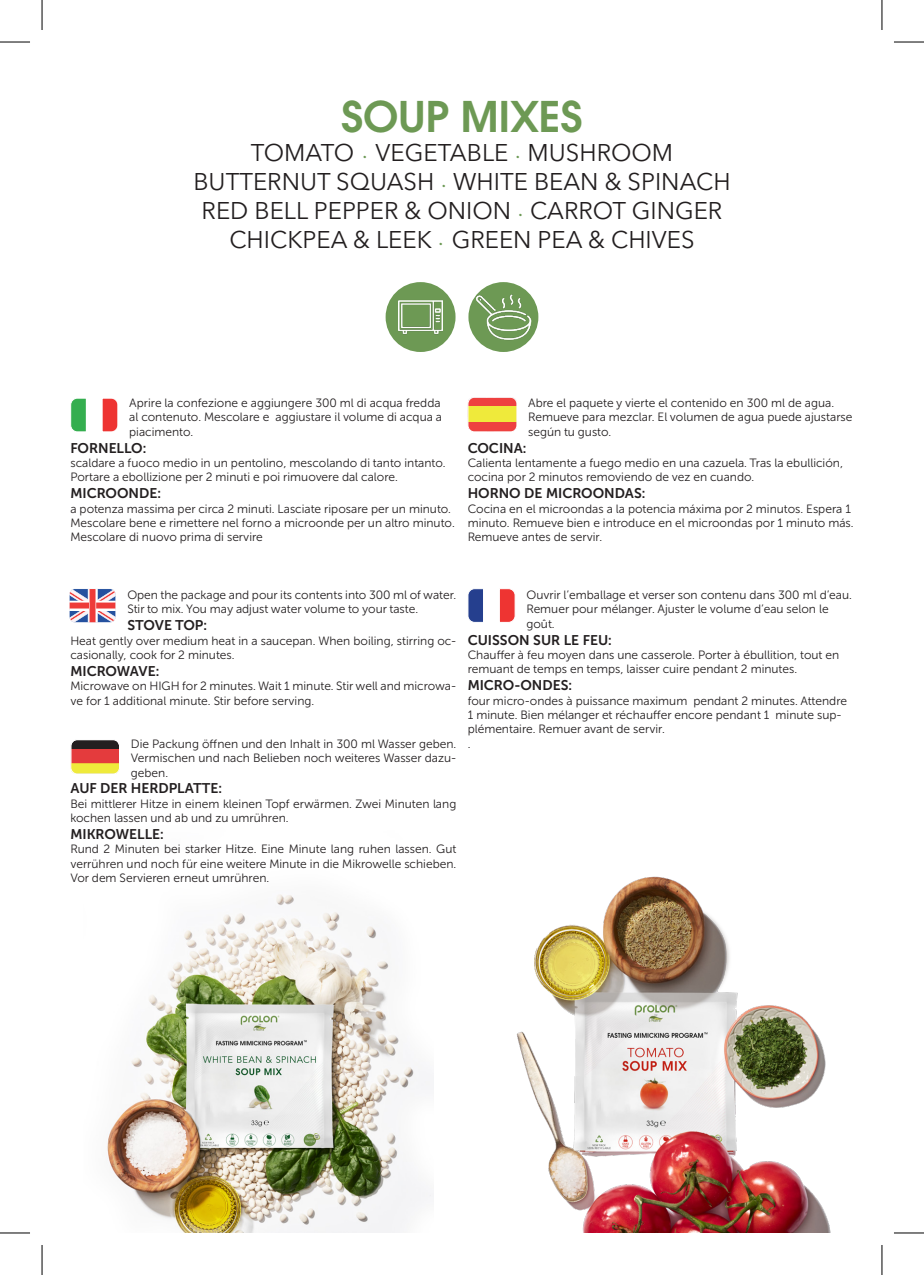
<style>
.page{position:relative;width:924px;height:1275px;background:#fff}
.page>*{position:absolute;margin:0;border:0;box-sizing:border-box;transform-origin:0 0}
.t1{font:600 42px "Avant Garde CE";color:#6d9954}
.t2{font:24px "Avenir Next LT Pro";color:#231f20}
.t3{font:14px "Museo Sans Cyrl 700";color:#231f20}
.t4{font:12px/14.4px "Museo Sans Cyrl 300";color:#231f20}
.s1{font-family:"Autography";color:#6c9955}
</style>
<div class="page">
<div style="left:385px;top:282px;width:70px;height:70px;background:#6d9954;border-radius:50%"></div>
<div style="left:468px;top:282px;width:70px;height:70px;background:#6d9954;border-radius:50%"></div>
<img style="left:107px;top:894px;width:324px;height:339px">
<img style="left:516px;top:876px;width:315px;height:357px">
<svg style="left:69px;top:589px;width:47px;height:33px"></svg>
<svg style="left:72px;top:741px;width:46px;height:33px"></svg>
<div style="left:70px;top:739px;width:50px;height:35px;border:1px solid #fff;border-radius:6px"></div>
<svg style="left:468px;top:588px;width:15px;height:35px"></svg>
<svg style="left:498px;top:588px;width:17px;height:35px"></svg>
<svg style="left:70px;top:398px;width:16px;height:34px"></svg>
<svg style="left:101px;top:398px;width:17px;height:34px"></svg>
<svg style="left:469px;top:399px;width:48px;height:31px"></svg>
<div style="left:467px;top:406px;width:49px;height:16px;background:#efea3b"></div>
<div style="left:467px;top:397px;width:50px;height:35px;border:1px solid #fff;border-radius:6px"></div>
<img style="left:398px;top:300px;width:44px;height:35px">
<img style="left:475px;top:289px;width:56px;height:56px">
<hr style="left:0;top:42px;width:30px;height:1px;background:#000">
<hr style="left:893px;top:42px;width:30px;height:1px;background:#000">
<hr style="left:0;top:1232px;width:30px;height:1px;background:#000">
<hr style="left:893px;top:1232px;width:30px;height:1px;background:#000">
<hr style="left:42px;top:0;width:1px;height:30px;background:#000">
<hr style="left:42px;top:1245px;width:1px;height:30px;background:#000">
<hr style="left:881px;top:0;width:1px;height:30px;background:#000">
<hr style="left:881px;top:1245px;width:1px;height:30px;background:#000">
<p class="t1" style="left:341px;top:90px;width:243px">SOUP MIXES</p>
<p class="t2" style="left:250px;top:139px;width:424px">TOMATO <span class="s1">·</span> VEGETABLE <span class="s1">·</span> MUSHROOM</p>
<p class="t2" style="left:193px;top:167px;width:538px">BUTTERNUT SQUASH <span class="s1">·</span> WHITE BEAN &amp; SPINACH</p>
<p class="t2" style="left:201px;top:196px;width:522px">RED BELL PEPPER &amp; ONION <span class="s1">·</span> CARROT GINGER</p>
<p class="t2" style="left:229px;top:225px;width:466px">CHICKPEA &amp; LEEK <span class="s1">·</span> GREEN PEA &amp; CHIVES</p>
<p class="t4" style="left:129px;top:396px;width:314px">Aprire la confezione e aggiungere 300 ml di acqua fredda al contenuto. Mescolare e aggiustare il volume di acqua a piacimento.</p>
<p class="t3" style="left:70px;top:440px;width:77px">FORNELLO:</p>
<p class="t4" style="left:70px;top:456px;width:376px">scaldare a fuoco medio in un pentolino, mescolando di tanto intanto.<br>Portare a ebollizione per 2 minuti e poi rimuovere dal calore.</p>
<p class="t3" style="left:70px;top:485px;width:92px">MICROONDE:</p>
<p class="t4" style="left:70px;top:501px;width:386px">a potenza massima per circa 2 minuti. Lasciate riposare per un minuto.<br>Mescolare bene e rimettere nel forno a microonde per un altro minuto.<br>Mescolare di nuovo prima di servire</p>
<p class="t4" style="left:528px;top:396px;width:326px">Abre el paquete y vierte el contenido en 300 ml de agua.<br>Remueve para mezclar. El volumen de agua puede ajustarse según tu gusto.</p>
<p class="t3" style="left:467px;top:440px;width:60px">COCINA:</p>
<p class="t4" style="left:467px;top:456px;width:377px">Calienta lentamente a fuego medio en una cazuela. Tras la ebullición, cocina por 2 minutos removiendo de vez en cuando.</p>
<p class="t3" style="left:467px;top:485px;width:179px">HORNO DE MICROONDAS:</p>
<p class="t4" style="left:467px;top:501px;width:387px">Cocina en el microondas a la potencia máxima por 2 minutos. Espera 1 minuto. Remueve bien e introduce en el microondas por 1 minuto más.<br>Remueve antes de servir.</p>
<p class="t4" style="left:127px;top:588px;width:330px">Open the package and pour its contents into 300 ml of water.<br>Stir to mix. You may adjust water volume to your taste.</p>
<p class="t3" style="left:127px;top:617px;width:81px">STOVE TOP:</p>
<p class="t4" style="left:70px;top:633px;width:387px">Heat gently over medium heat in a saucepan. When boiling, stirring oc&shy;casionally, cook for 2 minutes.</p>
<p class="t3" style="left:70px;top:663px;width:90px">MICROWAVE:</p>
<p class="t4" style="left:70px;top:679px;width:387px">Microwave on HIGH for 2 minutes. Wait 1 minute. Stir well and microwa&shy;ve for 1 additional minute. Stir before serving.</p>
<p class="t4" style="left:131px;top:736px;width:327px;text-align:justify">Die Packung öffnen und den Inhalt in 300 ml Wasser geben.<br>Vermischen und nach Belieben noch weiteres Wasser dazu&shy;geben.</p>
<p class="t3" style="left:70px;top:781px;width:153px">AUF DER HERDPLATTE:</p>
<p class="t4" style="left:70px;top:796px;width:387px">Bei mittlerer Hitze in einem kleinen Topf erwärmen. Zwei Minuten lang kochen lassen und ab und zu umrühren.</p>
<p class="t3" style="left:70px;top:826px;width:95px">MIKROWELLE:</p>
<p class="t4" style="left:70px;top:842px;width:387px;text-align:justify">Rund 2 Minuten bei starker Hitze. Eine Minute lang ruhen lassen. Gut verrühren und noch für eine weitere Minute in die Mikrowelle schieben.<br>Vor dem Servieren erneut umrühren.</p>
<p class="t4" style="left:526px;top:588px;width:327px">Ouvrir l’emballage et verser son contenu dans 300 ml d’eau.<br>Remuer pour mélanger. Ajuster le volume d’eau selon le goût.</p>
<p class="t3" style="left:467px;top:632px;width:146px">CUISSON SUR LE FEU:</p>
<p class="t4" style="left:467px;top:648px;width:373px">Chauffer à feu moyen dans une casserole. Porter à ébullition, tout en remuant de temps en temps, laisser cuire pendant 2 minutes.</p>
<p class="t3" style="left:467px;top:677px;width:106px">MICRO-ONDES:</p>
<p class="t4" style="left:467px;top:693px;width:381px">four micro-ondes à puissance maximum pendant 2 minutes. Attendre<br>1 minute. Bien mélanger et réchauffer encore pendant 1 minute sup&shy;plémentaire. Remuer avant de servir.</p>
<p class="t4" style="left:467px;top:736px;width:4px">.</p>
</div>
